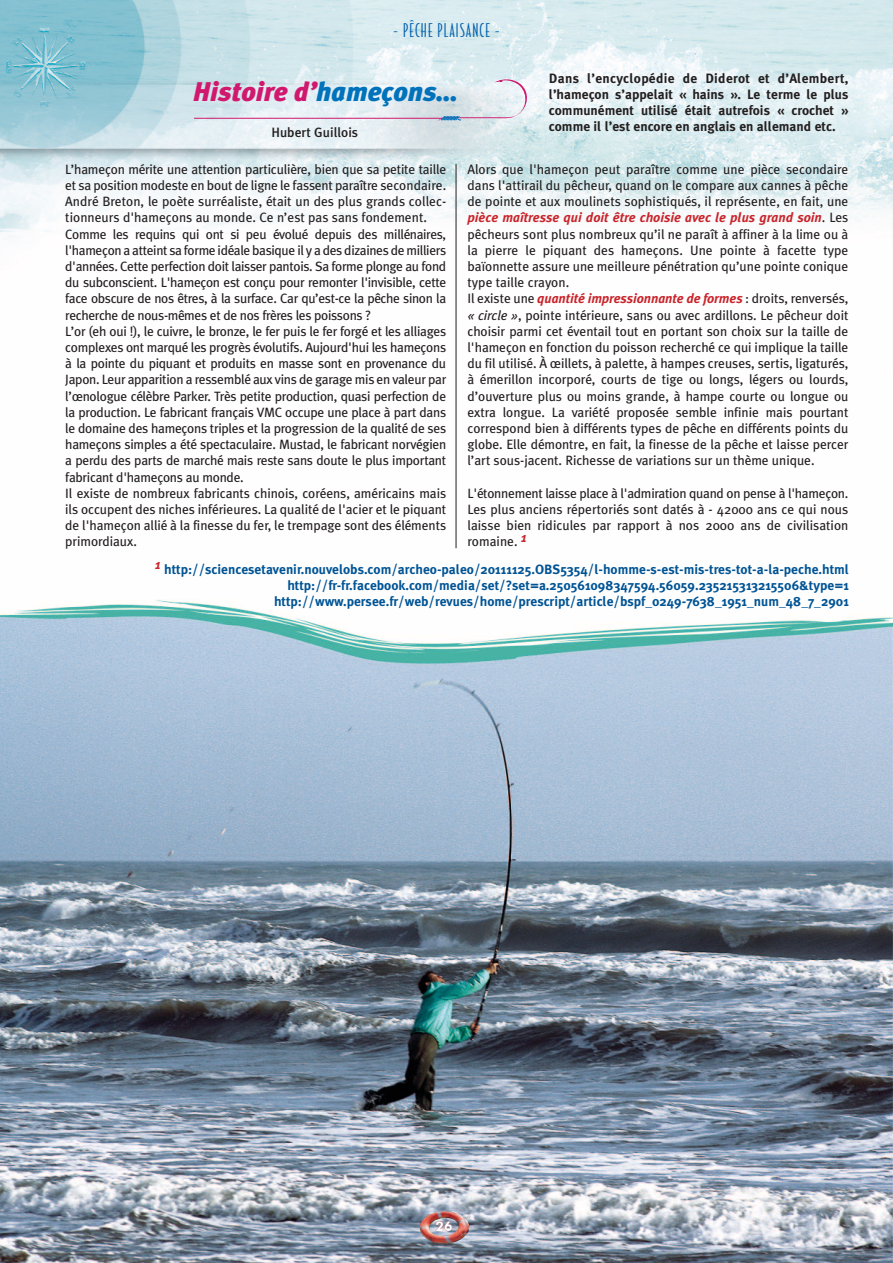
<style>
.page{position:relative;width:893px;height:1263px;background:#fff}
.page>*{position:absolute;margin:0;border:0;box-sizing:border-box;transform-origin:0 0}
.t1{font:italic 900 27px "Meta Plus";color:#d0196e}
.t2{font:18px "Bodega Sans";letter-spacing:.07em;color:#0160ae}
.t3{font:13.5px/16.2px "Meta Plus";letter-spacing:-.005em;color:#231f20}
.t4{font:700 13.5px/16.2px "Meta Plus";color:#005495;text-align:right}
.t5{font:700 13.5px/16.2px "Meta Plus";color:#231f20;text-align:justify}
.t6{font:500 13.5px "Meta Plus";color:#231f20}
.t7{font:700 13.5px "Futura BT";color:#fff}
.s1{color:#0072bc}
.s2{font-weight:700;font-style:italic;color:#c8242b}
.s3{font-style:italic}
</style>
<div class="page">
<img style="left:0;top:0;width:893px;height:1263px">
<img style="left:419px;top:1211px;width:51px;height:33px">
<hr style="left:195px;top:118px;width:247px;height:1px;background:#d0196e">
<svg style="left:437px;top:79px;width:90px;height:42px;background:#dce0e8"></svg>
<hr style="left:456px;top:164px;width:1px;height:384px;background:#231f20">
<h2 class="t2" style="left:393px;top:20px;width:108px">- PÊCHE PLAISANCE -</h2>
<h1 class="t1" style="left:193px;top:76px;width:266px">Histoire d’<span class="s1">hameçons…</span></h1>
<p class="t6" style="left:271px;top:124px;width:88px">Hubert Guillois</p>
<p class="t5" style="left:549px;top:70px;width:301px">Dans l’encyclopédie de Diderot et d’Alembert, l’hameçon s’appelait « hains ». Le terme le plus communément utilisé était autrefois « crochet » comme il l’est encore en anglais en allemand etc.</p>
<p class="t3" style="left:65px;top:161px;width:382px">L’hameçon mérite une attention particulière, bien que sa petite taille et sa position modeste en bout de ligne le fassent paraître secondaire.<br>André Breton, le poète surréaliste, était un des plus grands collec&shy;tionneurs d'hameçons au monde. Ce n’est pas sans fondement.<br>Comme les requins qui ont si peu évolué depuis des millénaires, l'hameçon a atteint sa forme idéale basique il y a des dizaines de milliers d'années. Cette perfection doit laisser pantois. Sa forme plonge au fond du subconscient. L'hameçon est conçu pour remonter l'invisible, cette face obscure de nos êtres, à la surface. Car qu’est-ce la pêche sinon la recherche de nous-mêmes et de nos frères les poissons ?<br>L’or (eh oui !), le cuivre, le bronze, le fer puis le fer forgé et les alliages complexes ont marqué les progrès évolutifs. Aujourd'hui les hameçons à la pointe du piquant et produits en masse sont en provenance du Japon. Leur apparition a ressemblé aux vins de garage mis en valeur par l’œnologue célèbre Parker. Très petite production, quasi perfection de la production. Le fabricant français VMC occupe une place à part dans le domaine des hameçons triples et la progression de la qualité de ses hameçons simples a été spectaculaire. Mustad, le fabricant norvégien a perdu des parts de marché mais reste sans doute le plus important fabricant d'hameçons au monde.<br>Il existe de nombreux fabricants chinois, coréens, américains mais ils occupent des niches inférieures. La qualité de l'acier et le piquant de l'hameçon allié à la finesse du fer, le trempage sont des éléments primordiaux.</p>
<p class="t3" style="left:467px;top:161px;width:382px">Alors que l'hameçon peut paraître comme une pièce secondaire dans l'attirail du pêcheur, quand on le compare aux cannes à pêche de pointe et aux moulinets sophistiqués, il représente, en fait, une <span class="s2">pièce maîtresse qui doit être choisie avec le plus grand soin</span>. Les pêcheurs sont plus nombreux qu’il ne paraît à affiner à la lime ou à la pierre le piquant des hameçons. Une pointe à facette type baïonnette assure une meilleure pénétration qu’une pointe conique type taille crayon.<br>Il existe une <span class="s2">quantité impressionnante de formes</span> : droits, renversés, <span class="s3">« circle »</span>, pointe intérieure, sans ou avec ardillons. Le pêcheur doit choisir parmi cet éventail tout en portant son choix sur la taille de l'hameçon en fonction du poisson recherché ce qui implique la taille du fil utilisé. À œillets, à palette, à hampes creuses, sertis, ligaturés, à émerillon incorporé, courts de tige ou longs, légers ou lourds, d’ouverture plus ou moins grande, à hampe courte ou longue ou extra longue. La variété proposée semble infinie mais pourtant correspond bien à différents types de pêche en différents points du globe. Elle démontre, en fait, la finesse de la pêche et laisse percer l’art sous-jacent. Richesse de variations sur un thème unique.</p>
<p class="t3" style="left:467px;top:485px;width:382px;text-align:justify">L'étonnement laisse place à l'admiration quand on pense à l'hameçon.<br>Les plus anciens répertoriés sont datés à - 42000 ans ce qui nous laisse bien ridicules par rapport à nos 2000 ans de civilisation romaine. <sup>1</sup></p>
<p class="t4" style="left:155px;top:561px;width:695px"><sup>1</sup> http://sciencesetavenir.nouvelobs.com/archeo-paleo/20111125.OBS5354/l-homme-s-est-mis-tres-tot-a-la-peche.html http://fr-fr.facebook.com/media/set/?set=a.250561098347594.56059.235215313215506&amp;type=1 http://www.persee.fr/web/revues/home/prescript/article/bspf_0249-7638_1951_num_48_7_2901</p>
<p class="t7" style="left:436px;top:1218px;width:18px">26</p>
</div>
